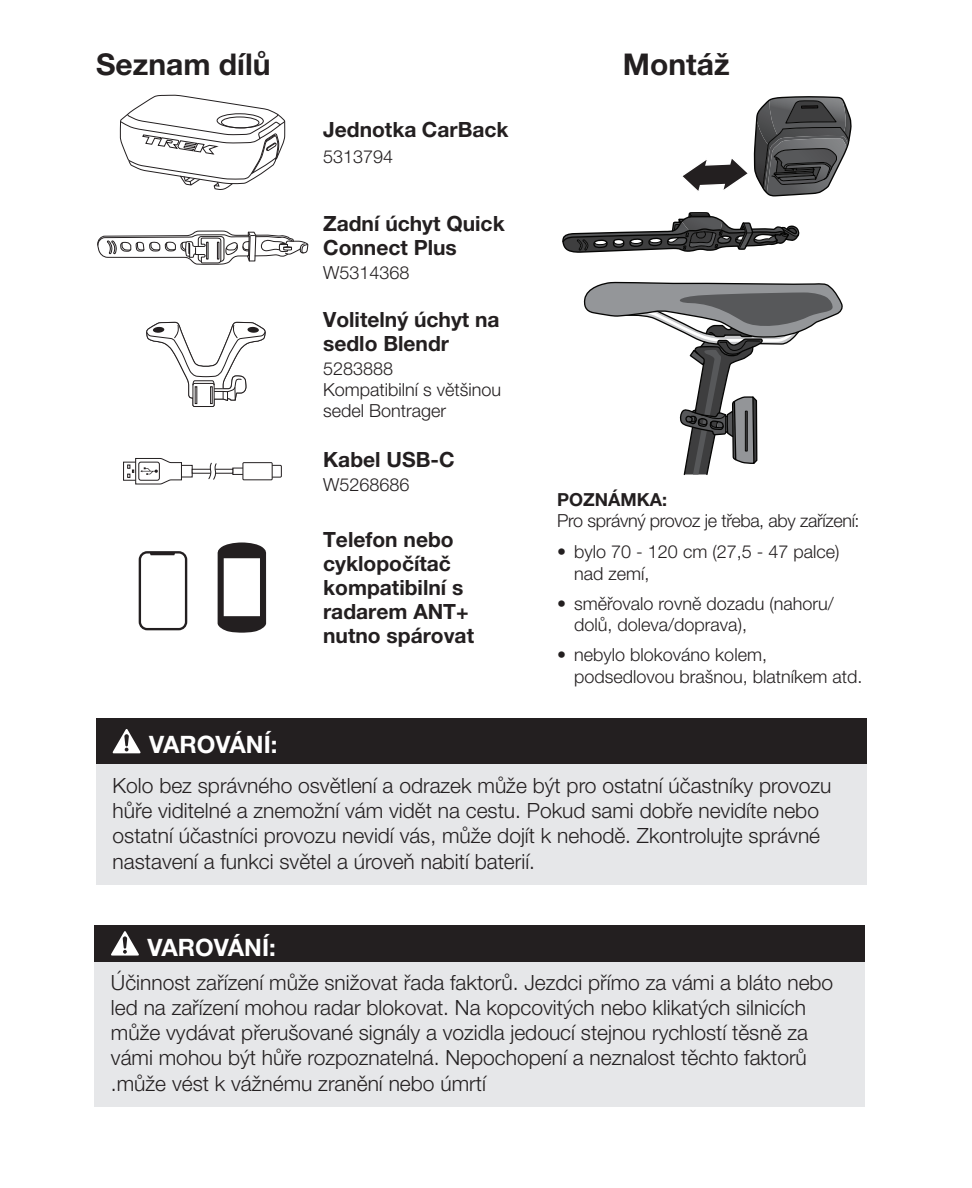
<style>
.page{position:relative;width:972px;height:1188px;background:#fff}
.page>*{position:absolute;margin:0;border:0;box-sizing:border-box;transform-origin:0 0}
.Section_head{font:700 30px "Helvetica Neue LT Pro";color:#231f20}
.Warning{font:700 24px "Helvetica Neue LT Std";color:#fff}
.Body{font:300 21px/25.2px "Helvetica Neue LT Pro";color:#231f20}
.Body-2{font:700 21px/24px "Helvetica Neue LT Pro";color:#231f20}
.Section_head-2{font:700 21px "Helvetica Neue LT Pro";color:#231f20}
.Body-3{font:300 18px/21.6px "Helvetica Neue LT Pro";color:#231f20}
.Body-4{font:300 18px "Helvetica Neue LT Pro";letter-spacing:-.02em;color:#231f20}
.Body-5{font:700 18px "Helvetica Neue LT Pro";color:#231f20}
</style>
<div class="page">
<div style="left:96px;top:762px;width:771px;height:123px;background:#e6e7e9"></div>
<div style="left:96px;top:718px;width:771px;height:46px;background:#231f20"></div>
<svg style="left:112px;top:729px;width:29px;height:24px"></svg>
<svg style="left:119px;top:94px;width:167px;height:96px"></svg>
<svg style="left:97px;top:230px;width:212px;height:35px"></svg>
<div style="left:170px;top:465px;width:23px;height:12px;border:1px solid #231f20"></div>
<div style="left:123px;top:462px;width:17px;height:19px;border:1px solid #231f20"></div>
<svg style="left:127px;top:458px;width:55px;height:27px"></svg>
<div style="left:232px;top:468px;width:21px;height:7px;border:1px solid #231f20"></div>
<div style="left:266px;top:465px;width:16px;height:13px;border:1px solid #231f20"></div>
<div style="left:243px;top:463px;width:29px;height:17px;background:#fff"></div>
<div style="left:242px;top:462px;width:31px;height:18px;border:1px solid #231f20"></div>
<div style="left:192px;top:469px;width:41px;height:5px;border:1px solid #231f20"></div>
<svg style="left:208px;top:462px;width:10px;height:18px"></svg>
<svg style="left:139px;top:551px;width:48px;height:79px"></svg>
<svg style="left:217px;top:542px;width:49px;height:91px"></svg>
<svg style="left:682px;top:96px;width:169px;height:101px"></svg>
<svg style="left:562px;top:212px;width:238px;height:41px"></svg>
<svg style="left:583px;top:282px;width:260px;height:193px"></svg>
<svg style="left:146px;top:322px;width:120px;height:85px"></svg>
<div style="left:94px;top:958px;width:771px;height:149px;background:#e6e7e9"></div>
<div style="left:94px;top:925px;width:771px;height:37px;background:#231f20"></div>
<svg style="left:111px;top:931px;width:28px;height:25px"></svg>
<p class="Section_head" style="left:96px;top:46px;width:176px">Seznam dílů</p>
<p class="Warning" style="left:149px;top:730px;width:130px">VAROVÁNÍ:</p>
<p class="Section_head-2" style="left:323px;top:116px;width:187px">Jednotka CarBack</p>
<p class="Body-3" style="left:323px;top:146px;width:72px">5313794</p>
<p class="Body-2" style="left:323px;top:211px;width:183px">Zadní úchyt Quick<br>Connect Plus</p>
<p class="Body-3" style="left:323px;top:262px;width:88px">W5314368</p>
<p class="Body-2" style="left:323px;top:307px;width:178px">Volitelný úchyt na sedlo Blendr</p>
<p class="Body-3" style="left:323px;top:357px;width:72px">5283888</p>
<p class="Body-3" style="left:323px;top:379px;width:179px">Kompatibilní s většinou sedel Bontrager</p>
<p class="Body-2" style="left:323px;top:447px;width:133px">Kabel USB C-</p>
<p class="Body-3" style="left:323px;top:473px;width:88px">W5268686</p>
<p class="Body-2" style="left:323px;top:527px;width:147px">Telefon nebo cyklopočítač kompatibilní s radarem ANT+</p>
<p class="Body-2" style="left:323px;top:623px;width:152px">nutno spárovat</p>
<p class="Section_head" style="left:623px;top:46px;width:108px">Montáž</p>
<p class="Body-5" style="left:557px;top:488px;width:111px">POZNÁMKA:</p>
<p class="Body-4" style="left:557px;top:510px;width:304px">Pro správný provoz je třeba, aby zařízení:</p>
<p class="Body-3" style="left:574px;top:540px;width:267px;text-indent:-17px">• bylo 70 - 120 cm (27,5 - 47 palce( nad zemí,</p>
<p class="Body-3" style="left:574px;top:592px;width:261px;text-indent:-17px">• směřovalo rovně dozadu (nahoru/ dolů, doleva/doprava ,(</p>
<p class="Body-3" style="left:574px;top:644px;width:290px;text-indent:-17px">• nebylo blokováno kolem, podsedlovou brašnou, blatníkem atd.</p>
<p class="Body" style="left:113px;top:773px;width:720px">Kolo bez správného osvětlení a odrazek může být pro ostatní účastníky provozu hůře viditelné a znemožní vám vidět na cestu. Pokud sami dobře nevidíte nebo ostatní účastníci provozu nevidí vás, může dojít k nehodě. Zkontrolujte správné nastavení a funkci světel a úroveň nabití baterií.</p>
<p class="Warning" style="left:147px;top:932px;width:130px">VAROVÁNÍ:</p>
<p class="Body" style="left:111px;top:969px;width:724px">Účinnost zařízení může snižovat řada faktorů. Jezdci přímo za vámi a bláto nebo led na zařízení mohou radar blokovat. Na kopcovitých nebo klikatých silnicích může vydávat přerušované signály a vozidla jedoucí stejnou rychlostí těsně za vámi mohou být hůře rozpoznatelná. Nepochopení a neznalost těchto faktorů .může vést k vážnému zranění nebo úmrtí</p>
</div>
